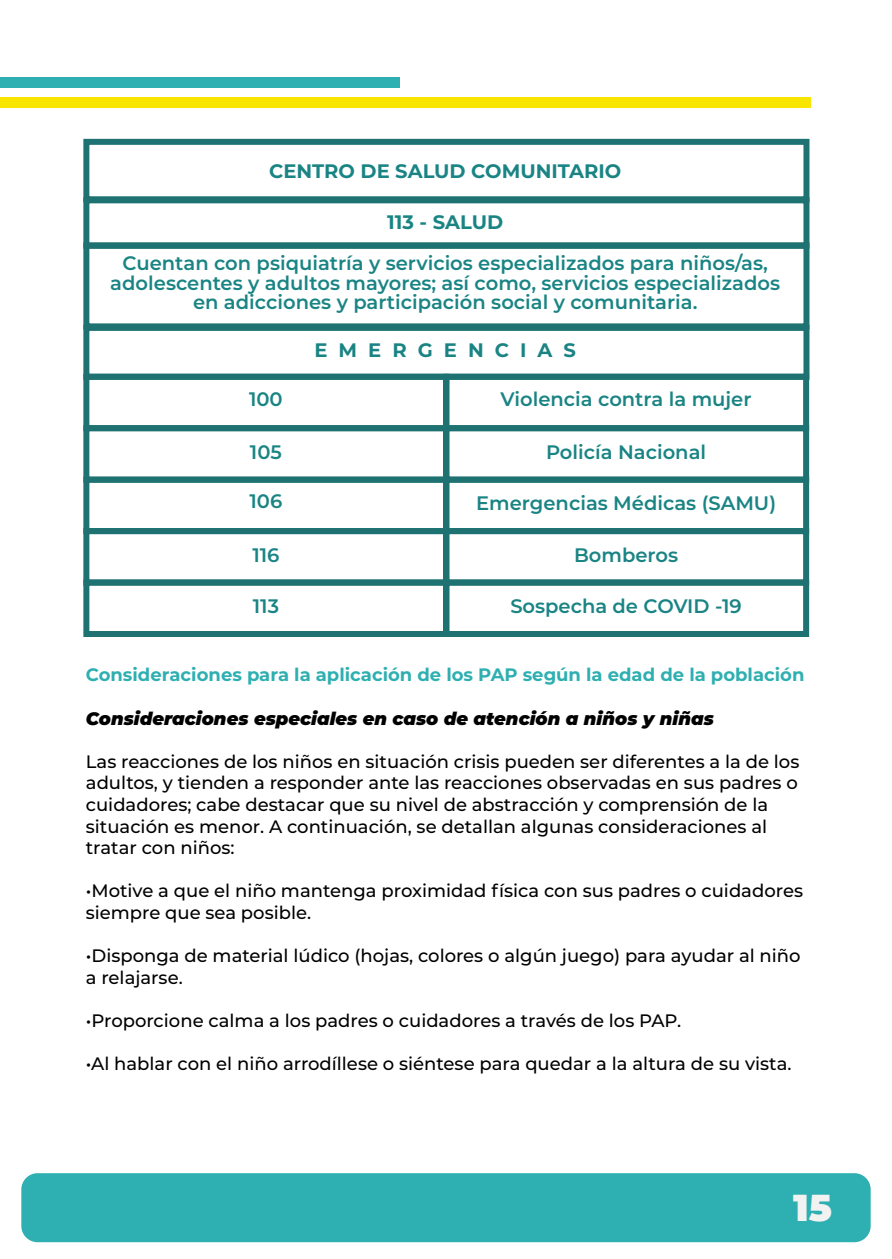
<style>
.page{position:relative;width:892px;height:1259px;background:#fff}
.page>*{position:absolute;margin:0;border:0;box-sizing:border-box;transform-origin:0 0}
.t1{font:900 37.5px "Montserrat";color:#f2f2f2}
.t2{font:600 19.5px/19.5px "Montserrat";color:#1a8484;text-align:center}
.t3{font:700 19.5px "Montserrat";color:#1a8484}
.t4{font:500 18px/21.6px "Montserrat";color:#000}
.t5{font:700 18px "Montserrat";color:#2eafb1}
.t6{font:italic 900 18px "Montserrat";color:#000}
</style>
<div class="page">
<div style="left:21px;top:1173px;width:849px;height:69px;background:#2eafb1;border-radius:16px"></div>
<div style="left:83px;top:197px;width:726px;height:52px;border:6px solid #1e7272"></div>
<div style="left:83px;top:139px;width:726px;height:63px;border:6px solid #1e7272"></div>
<div style="left:83px;top:242px;width:726px;height:87px;border:6px solid #1e7272"></div>
<div style="left:83px;top:374px;width:366px;height:57px;border:6px solid #1e7272"></div>
<div style="left:83px;top:425px;width:366px;height:57px;border:6px solid #1e7272"></div>
<div style="left:83px;top:476px;width:366px;height:58px;border:6px solid #1e7272"></div>
<div style="left:83px;top:528px;width:366px;height:57px;border:6px solid #1e7272"></div>
<div style="left:83px;top:579px;width:366px;height:58px;border:6px solid #1e7272"></div>
<div style="left:443px;top:374px;width:366px;height:57px;border:6px solid #1e7272"></div>
<div style="left:443px;top:425px;width:366px;height:57px;border:6px solid #1e7272"></div>
<div style="left:443px;top:476px;width:366px;height:58px;border:6px solid #1e7272"></div>
<div style="left:443px;top:528px;width:366px;height:57px;border:6px solid #1e7272"></div>
<div style="left:443px;top:579px;width:366px;height:58px;border:6px solid #1e7272"></div>
<div style="left:83px;top:325px;width:726px;height:55px;border:6px solid #1e7272"></div>
<div style="left:0;top:97px;width:810px;height:10px;background:#f9e600"></div>
<div style="left:0;top:77px;width:399px;height:11px;background:#2eafb1"></div>
<p class="t3" style="left:269px;top:157px;width:354px">CENTRO DE SALUD COMUNITARIO</p>
<p class="t3" style="left:387px;top:208px;width:117px">113 - SALUD</p>
<p class="t2" style="left:110px;top:253px;width:671px">Cuentan con psiquiatría y servicios especializados para niños/as, adolescentes y adultos mayores; así como, servicios especializados en adicciones y participación social y comunitaria.</p>
<p class="t3" style="left:314px;top:336px;width:263px">E M E R G E N C I A S</p>
<p class="t2" style="left:249px;top:388px;width:35px">100</p>
<p class="t2" style="left:500px;top:388px;width:253px">Violencia contra la mujer</p>
<p class="t2" style="left:250px;top:441px;width:33px">105</p>
<p class="t2" style="left:249px;top:490px;width:34px">106</p>
<p class="t2" style="left:252px;top:544px;width:29px">116</p>
<p class="t2" style="left:253px;top:595px;width:28px">113</p>
<p class="t2" style="left:546px;top:441px;width:162px">Policía Nacional</p>
<p class="t2" style="left:476px;top:492px;width:301px">Emergencias Médicas (SAMU)</p>
<p class="t2" style="left:574px;top:544px;width:106px">Bomberos</p>
<p class="t2" style="left:510px;top:595px;width:233px">Sospecha de COVID -19</p>
<p class="t5" style="left:86px;top:662px;width:720px">Consideraciones para la aplicación de los PAP según la edad de la población</p>
<p class="t6" style="left:86px;top:704px;width:629px">Consideraciones especiales en caso de atención a niños y niñas</p>
<p class="t4" style="left:86px;top:750px;width:715px">Las reacciones de los niños en situación crisis pueden ser diferentes a la de los adultos, y tienden a responder ante las reacciones observadas en sus padres o cuidadores; cabe destacar que su nivel de abstracción y comprensión de la situación es menor. A continuación, se detallan algunas consideraciones al tratar con niños:</p>
<p class="t4" style="left:86px;top:879px;width:718px">•Motive a que el niño mantenga proximidad física con sus padres o cuidadores siempre que sea posible.</p>
<p class="t4" style="left:86px;top:944px;width:716px">•Disponga de material lúdico (hojas, colores o algún juego) para ayudar al niño a relajarse.</p>
<p class="t4" style="left:86px;top:1009px;width:597px">•Proporcione calma a los padres o cuidadores a través de los PAP.</p>
<p class="t4" style="left:86px;top:1052px;width:707px">•Al hablar con el niño arrodíllese o siéntese para quedar a la altura de su vista.</p>
<h1 class="t1" style="left:793px;top:1179px;width:40px">15</h1>
</div>
